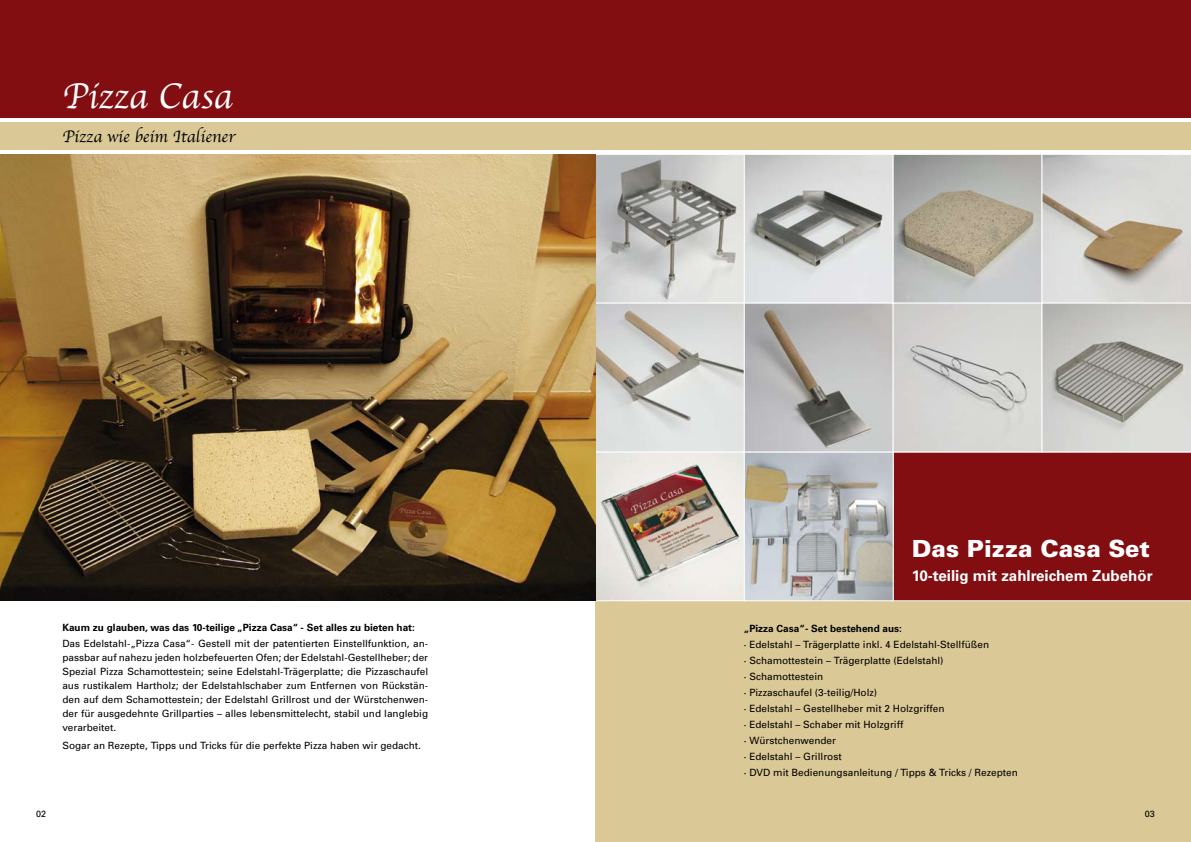
<style>
.page{position:relative;width:1191px;height:842px;background:#fff}
.page>*{position:absolute;margin:0;border:0;box-sizing:border-box;transform-origin:0 0}
.t1{font:37.1px "Apple Chancery";color:#fff}
.t2{font:900 23.6px "Univers";color:#fff}
.t3{font:17.3px "Apple Chancery";color:#000}
.t4{font:700 15.1px "Univers";color:#fff}
.t5{font:10px/16px "Univers";color:#000;text-align:justify}
.t6{font:700 10px "Univers";color:#000}
.t7{font:9px "Univers";color:#000}
</style>
<div class="page">
<div style="left:595px;top:600px;width:596px;height:242px;background:#dac996"></div>
<div style="left:893px;top:452px;width:298px;height:149px;background:#820e12"></div>
<div style="left:0;top:122px;width:1191px;height:27px;background:#dac996"></div>
<div style="left:0;top:0;width:1191px;height:117px;background:#820e12"></div>
<img style="left:595px;top:156px;width:445px;height:146px">
<div style="left:589px;top:154px;width:156px;height:150px;border:1px solid #fff"></div>
<div style="left:744px;top:154px;width:149px;height:150px;border:1px solid #fff"></div>
<div style="left:892px;top:154px;width:150px;height:150px;border:1px solid #fff"></div>
<img style="left:595px;top:453px;width:296px;height:146px">
<div style="left:587px;top:451px;width:158px;height:150px;border:1px solid #fff"></div>
<div style="left:744px;top:451px;width:149px;height:150px;border:1px solid #fff"></div>
<img style="left:595px;top:305px;width:445px;height:145px">
<div style="left:588px;top:303px;width:157px;height:149px;border:1px solid #fff"></div>
<div style="left:744px;top:303px;width:149px;height:149px;border:1px solid #fff"></div>
<div style="left:892px;top:303px;width:150px;height:149px;border:1px solid #fff"></div>
<svg style="left:1041px;top:154px;width:150px;height:298px;background:#c7c4be"></svg>
<img style="left:0;top:154px;width:595px;height:447px">
<h1 class="t1" style="left:62px;top:67px;width:172px">Pizza Casa</h1>
<h3 class="t3" style="left:62px;top:122px;width:174px">Pizza wie beim Italiener</h3>
<p class="t6" style="left:62px;top:622px;width:354px">Kaum zu glauben, was das 10-teilige „Pizza Casa“ - Set alles zu bieten hat:</p>
<p class="t5" style="left:62px;top:636px;width:367px;line-height:14px">Das Edelstahl-„Pizza Casa“- Gestell mit der patentierten Einstellfunktion, an&shy;passbar auf nahezu jeden holzbefeuerten Ofen; der Edelstahl-Gestellheber; der Spezial Pizza Schamottestein; seine Edelstahl-Trägerplatte; die Pizzaschaufel aus rustikalem Hartholz; der Edelstahlschaber zum Entfernen von Rückstän&shy;den auf dem Schamottestein; der Edelstahl Grillrost und der Würstchenwen&shy;der für ausgedehnte Grillparties – alles lebensmittelecht, stabil und langlebig verarbeitet.</p>
<p class="t5" style="left:62px;top:737px;width:360px">Sogar an Rezepte, Tipps und Tricks für die perfekte Pizza haben wir gedacht.</p>
<h2 class="t2" style="left:912px;top:533px;width:240px">Das Pizza Casa Set</h2>
<h3 class="t4" style="left:912px;top:567px;width:242px">10-teilig mit zahlreichem Zubehör</h3>
<p class="t6" style="left:744px;top:622px;width:160px">„Pizza Casa“- Set bestehend aus:</p>
<p class="t5" style="left:744px;top:636px;width:275px;text-align:left">· Edelstahl – Trägerplatte inkl. 4 Edelstahl-Stellfüßen<br>· Schamottestein – Trägerplatte (Edelstahl)<br>· Schamottestein<br>· Pizzaschaufel (3-teilig/Holz)<br>· Edelstahl – Gestellheber mit 2 Holzgriffen<br>· Edelstahl – Schaber mit Holzgriff<br>· Würstchenwender<br>· Edelstahl – Grillrost<br>· DVD mit Bedienungsanleitung / Tipps &amp; Tricks / Rezepten</p>
<p class="t7" style="left:36px;top:808px;width:12px">02</p>
<p class="t7" style="left:1145px;top:808px;width:12px">03</p>
</div>
